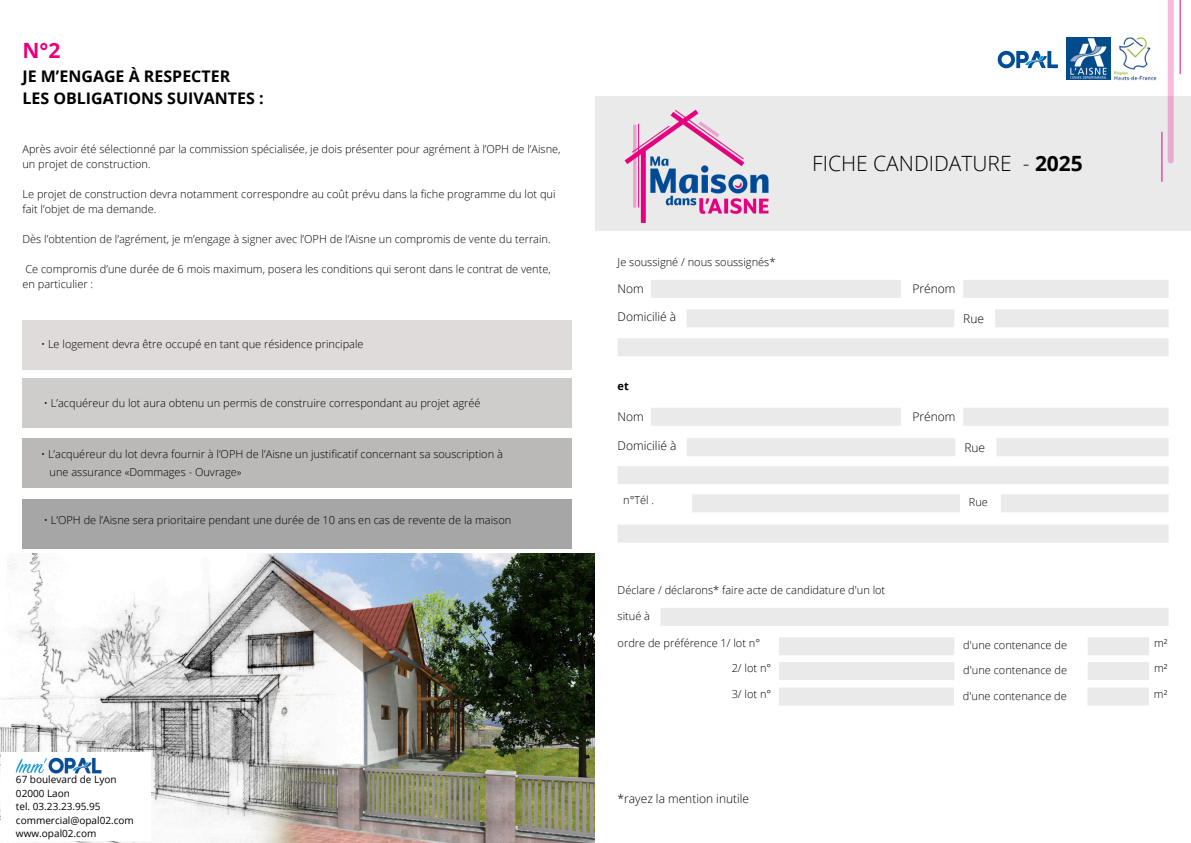
<style>
.page{position:relative;width:1191px;height:843px;background:#fff}
.page>*{position:absolute;margin:0;border:0;box-sizing:border-box;transform-origin:0 0}
.t1{font:300 21px "Open Sans";color:#000}
.t2{font:700 21px "Open Sans";color:#e6007e}
.t3{font:700 16px/21.7px "Open Sans";color:#000}
.t4{font:300 12px "Open Sans";color:#000}
.t5{font:300 11px/15px "Open Sans";color:#000}
.t6{font:700 11px "Open Sans";color:#000}
.t7{font:10px "Open Sans";color:#000}
.s1{font-weight:700}
</style>
<div class="page">
<div style="left:595px;top:96px;width:595px;height:134px;background:#eaeaea"></div>
<hr style="left:1179px;top:0;width:1px;height:74px;background:#e6007e">
<hr style="left:1161px;top:132px;width:1px;height:49px;background:#e6007e">
<img style="left:997px;top:50px;width:61px;height:19px">
<img style="left:0;top:553px;width:595px;height:288px">
<div style="left:1px;top:752px;width:150px;height:88px;background:#fff"></div>
<svg style="left:1167px;top:0;width:6px;height:160px"></svg>
<div style="left:617px;top:338px;width:551px;height:18px;background:#eaeaea"></div>
<div style="left:617px;top:524px;width:551px;height:18px;background:#eaeaea"></div>
<div style="left:617px;top:466px;width:551px;height:18px;background:#eaeaea"></div>
<div style="left:651px;top:280px;width:249px;height:18px;background:#eaeaea"></div>
<div style="left:963px;top:280px;width:205px;height:18px;background:#eaeaea"></div>
<div style="left:660px;top:607px;width:508px;height:18px;background:#eaeaea"></div>
<div style="left:651px;top:407px;width:249px;height:18px;background:#eaeaea"></div>
<div style="left:963px;top:407px;width:205px;height:18px;background:#eaeaea"></div>
<div style="left:686px;top:309px;width:268px;height:18px;background:#eaeaea"></div>
<div style="left:995px;top:309px;width:173px;height:18px;background:#eaeaea"></div>
<div style="left:686px;top:438px;width:269px;height:18px;background:#eaeaea"></div>
<div style="left:996px;top:438px;width:172px;height:18px;background:#eaeaea"></div>
<div style="left:779px;top:637px;width:175px;height:18px;background:#eaeaea"></div>
<div style="left:1087px;top:637px;width:61px;height:18px;background:#eaeaea"></div>
<div style="left:779px;top:661px;width:175px;height:18px;background:#eaeaea"></div>
<div style="left:1087px;top:661px;width:61px;height:18px;background:#eaeaea"></div>
<div style="left:692px;top:494px;width:267px;height:18px;background:#eaeaea"></div>
<div style="left:1000px;top:494px;width:168px;height:18px;background:#eaeaea"></div>
<div style="left:778px;top:687px;width:175px;height:18px;background:#eaeaea"></div>
<div style="left:1087px;top:687px;width:61px;height:18px;background:#eaeaea"></div>
<div style="left:22px;top:438px;width:550px;height:49px;background:#bbb8b8"></div>
<div style="left:22px;top:499px;width:550px;height:49px;background:#a6a6a6"></div>
<div style="left:22px;top:378px;width:550px;height:50px;background:#cfcccc"></div>
<div style="left:22px;top:319px;width:550px;height:50px;background:#dfdbdb"></div>
<img style="left:1066px;top:38px;width:22px;height:42px">
<img style="left:15px;top:757px;width:87px;height:16px">
<img style="left:1088px;top:29px;width:92px;height:61px">
<img style="left:624px;top:109px;width:145px;height:115px">
<p class="t2" style="left:22px;top:36px;width:40px">N°2</p>
<p class="t3" style="left:22px;top:65px;width:242px">JE M’ENGAGE À RESPECTER<br>LES OBLIGATIONS SUIVANTES :</p>
<p class="t5" style="left:22px;top:141px;width:539px">Après avoir été sélectionné par la commission spécialisée, je dois présenter pour agrément à l’OPH de l’Aisne, un projet de construction.</p>
<h4 class="t5" style="left:22px;top:186px;width:534px">Le projet de construction devra notamment correspondre au coût prévu dans la fiche programme du lot qui fait l’objet de ma demande.</h4>
<p class="t5" style="left:22px;top:231px;width:529px">Dès l’obtention de l’agrément, je m’engage à signer avec l’OPH de l’Aisne un compromis de vente du terrain.</p>
<p class="t5" style="left:22px;top:261px;width:530px">Ce compromis d’une durée de 6 mois maximum, posera les conditions qui seront dans le contrat de vente, en particulier :</p>
<h4 class="t5" style="left:41px;top:336px;width:324px">• Le logement devra être occupé en tant que résidence principale</h4>
<h4 class="t5" style="left:44px;top:395px;width:438px">• L’acquéreur du lot aura obtenu un permis de construire correspondant au projet agréé</h4>
<p class="t5" style="left:50px;top:444px;width:455px;line-height:18px;text-indent:-9px">• L’acquéreur du lot devra fournir à l’OPH de l’Aisne un justificatif concernant sa souscription à une assurance «Dommages - Ouvrage»</p>
<p class="t5" style="left:44px;top:512px;width:469px">• L’OPH de l’Aisne sera prioritaire pendant une durée de 10 ans en cas de revente de la maison</p>
<h3 class="t7" style="left:16px;top:772px;width:102px">67 boulevard de Lyon</h3>
<h4 class="t7" style="left:16px;top:785px;width:56px">02000 Laon</h4>
<p class="t7" style="left:16px;top:799px;width:86px">tel. 03.23.23.95.95</p>
<h4 class="t7" style="left:16px;top:812px;width:119px">commercial@opal02.com</h4>
<p class="t7" style="left:16px;top:826px;width:82px">www.opal02.com</p>
<p class="t5" style="left:617px;top:254px;width:159px">Je soussigné / nous soussignés*</p>
<h4 class="t1" style="left:812px;top:148px;width:272px">FICHE CANDIDATURE - <span class="s1">2025</span></h4>
<h4 class="t4" style="left:617px;top:280px;width:28px">Nom</h4>
<h4 class="t4" style="left:912px;top:280px;width:44px">Prénom</h4>
<p class="t4" style="left:617px;top:308px;width:60px">Domicilié à</p>
<p class="t4" style="left:963px;top:310px;width:22px">Rue</p>
<h4 class="t6" style="left:617px;top:377px;width:13px">et</h4>
<p class="t4" style="left:617px;top:408px;width:28px">Nom</p>
<p class="t4" style="left:912px;top:408px;width:44px">Prénom</p>
<p class="t4" style="left:617px;top:437px;width:60px">Domicilié à</p>
<p class="t4" style="left:964px;top:439px;width:22px">Rue</p>
<h4 class="t5" style="left:623px;top:492px;width:32px">n°Tél .</h4>
<p class="t5" style="left:968px;top:494px;width:21px">Rue</p>
<h4 class="t5" style="left:617px;top:582px;width:269px">Déclare / déclarons* faire acte de candidature d'un lot</h4>
<h4 class="t5" style="left:617px;top:608px;width:34px">situé à</h4>
<p class="t5" style="left:617px;top:635px;width:144px">ordre de préférence 1/ lot n°</p>
<h1 class="t5" style="left:963px;top:637px;width:105px">d'une contenance de</h1>
<h4 class="t5" style="left:1153px;top:635px;width:15px">m²</h4>
<h4 class="t5" style="left:731px;top:660px;width:41px">2/ lot n°</h4>
<p class="t5" style="left:963px;top:662px;width:105px">d'une contenance de</p>
<h4 class="t5" style="left:1153px;top:660px;width:15px">m²</h4>
<h4 class="t5" style="left:731px;top:685px;width:41px">3/ lot n°</h4>
<p class="t5" style="left:962px;top:687px;width:105px">d'une contenance de</p>
<p class="t5" style="left:1153px;top:685px;width:15px">m²</p>
<p class="t4" style="left:617px;top:789px;width:133px">*rayez la mention inutile</p>
</div>
